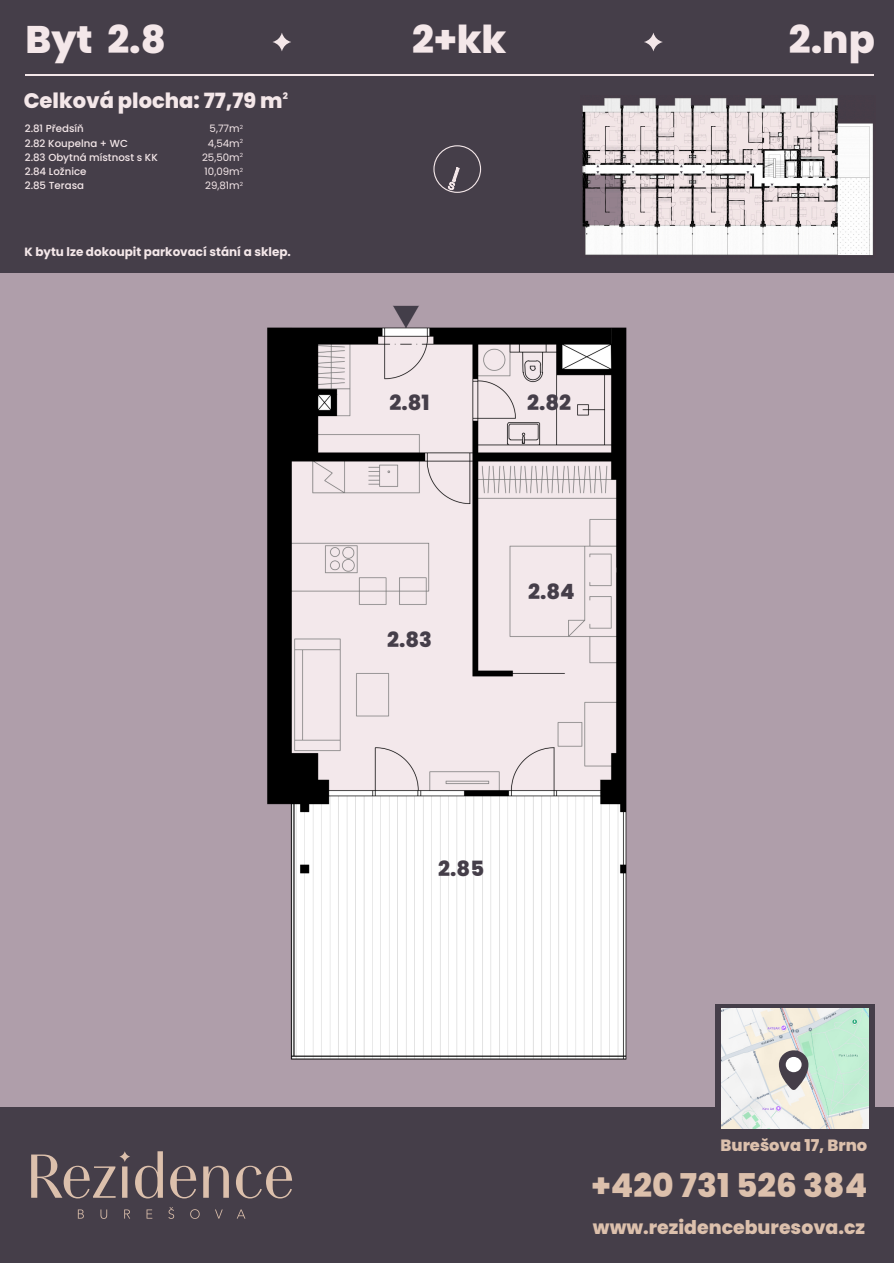
<style>
.page{position:relative;width:894px;height:1263px;background:#fff}
.page>*{position:absolute;margin:0;border:0;box-sizing:border-box;transform-origin:0 0}
.t1{font:800 38.4px "Poppins";color:#f4e7e9}
.t2{font:800 32.7px "Poppins";color:#dcc0ac}
.t3{font:800 21px "Poppins";color:#f4e7e9}
.t4{font:800 21px "Poppins";color:#453e49}
.t5{font:800 18.9px "Poppins";color:#dcc0ac}
.t6{font:800 16.35px "Poppins";color:#dcc0ac}
.t7{font:700 12px "Poppins";color:#f4e7e9}
.t8{font:500 10.2px/14.2px "Poppins";color:#f4e7e9}
.t9{font:10.2px/14.2px "Poppins";color:#f4e7e9;text-align:right}
.t10{font:800 9px "Poppins";color:#f4e7e9}
</style>
<div class="page">
<div style="left:0;top:270px;width:893px;height:993px;background:#af9eaa"></div>
<div style="left:0;top:0;width:893px;height:272px;background:#453e49"></div>
<div style="left:0;top:1107px;width:893px;height:156px;background:#453e49"></div>
<svg style="left:31px;top:1151px;width:132px;height:47px"></svg>
<svg style="left:170px;top:1166px;width:26px;height:32px"></svg>
<svg style="left:203px;top:1166px;width:26px;height:32px"></svg>
<svg style="left:236px;top:1166px;width:56px;height:32px"></svg>
<svg style="left:78px;top:1209px;width:6px;height:10px"></svg>
<svg style="left:100px;top:1209px;width:7px;height:10px"></svg>
<svg style="left:124px;top:1209px;width:6px;height:10px"></svg>
<svg style="left:146px;top:1209px;width:6px;height:10px"></svg>
<svg style="left:168px;top:1207px;width:6px;height:12px"></svg>
<svg style="left:190px;top:1209px;width:9px;height:10px"></svg>
<svg style="left:215px;top:1209px;width:8px;height:10px"></svg>
<svg style="left:237px;top:1209px;width:8px;height:10px"></svg>
<svg style="left:273px;top:33px;width:18px;height:18px"></svg>
<svg style="left:644px;top:33px;width:18px;height:18px"></svg>
<div style="left:433px;top:145px;width:48px;height:48px;border:1px solid #f4e7e9;border-radius:50%"></div>
<svg style="left:448px;top:167px;width:11px;height:23px"></svg>
<hr style="left:26px;top:75px;width:847px;height:1px;background:#f4e7e9">
<img style="left:582px;top:98px;width:291px;height:157px">
<img style="left:267px;top:305px;width:360px;height:755px">
<svg style="left:715px;top:1004px;width:159px;height:125px;background:#615e65"></svg>
<img style="left:720px;top:1009px;width:148px;height:119px">
<svg style="left:778px;top:1050px;width:30px;height:40px"></svg>
<div style="left:785px;top:1057px;width:16px;height:15px;background:#fff;border-radius:50%"></div>
<h1 class="t1" style="left:26px;top:13px;width:142px">Byt 2.8</h1>
<h1 class="t1" style="left:788px;top:13px;width:87px">2.np</h1>
<h1 class="t1" style="left:412px;top:13px;width:96px">2+kk</h1>
<h3 class="t3" style="left:24px;top:86px;width:260px">Celková plocha: 77,79 m</h3>
<p class="t10" style="left:282px;top:89px;width:7px">2</p>
<p class="t8" style="left:25px;top:122px;width:134px">2.81 Předsíň<br>2.82 Koupelna + WC<br>2.83 Obytná místnost s KK<br>2.84 Ložnice<br>2.85 Terasa</p>
<p class="t9" style="left:202px;top:122px;width:42px">5,77m<sup>2<br></sup>4,54m<sup>2<br></sup>25,50m<sup>2<br></sup>10,09m<sup>2<br></sup>29,81m<sup>2</sup></p>
<p class="t7" style="left:24px;top:243px;width:268px">K bytu lze dokoupit parkovací stání a sklep.</p>
<h3 class="t4" style="left:389px;top:388px;width:42px">2.81</h3>
<h3 class="t4" style="left:527px;top:388px;width:45px">2.82</h3>
<h3 class="t4" style="left:387px;top:625px;width:46px">2.83</h3>
<h3 class="t4" style="left:528px;top:577px;width:48px">2.84</h3>
<h3 class="t4" style="left:438px;top:854px;width:47px">2.85</h3>
<h3 class="t6" style="left:720px;top:1133px;width:148px">Burešova 17, Brno</h3>
<h2 class="t2" style="left:591px;top:1163px;width:277px">+420 731 526 384</h2>
<h3 class="t5" style="left:592px;top:1215px;width:273px">www.rezidenceburesova.cz</h3>
</div>
